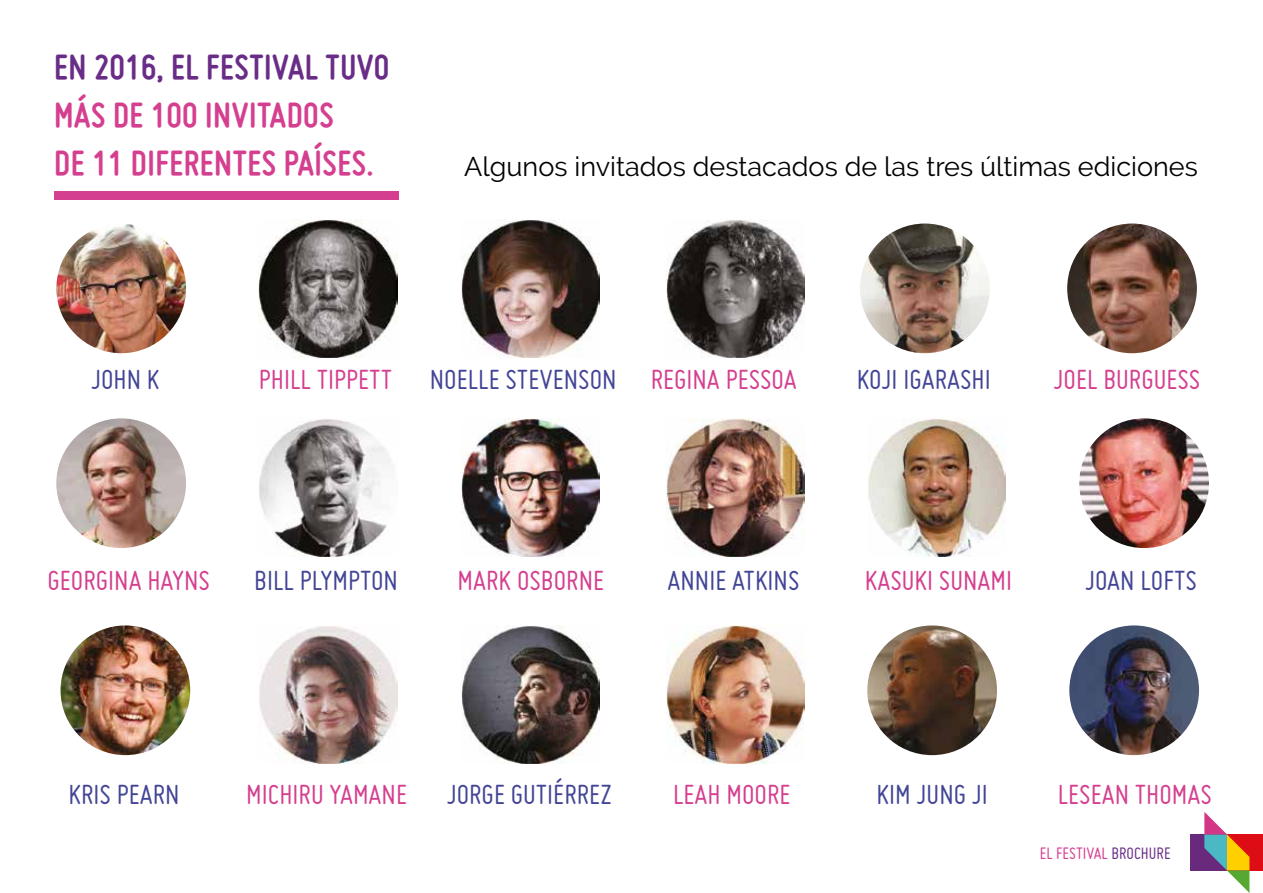
<style>
.page{position:relative;width:1263px;height:893px;background:#fff}
.page>*{position:absolute;margin:0;border:0;box-sizing:border-box;transform-origin:0 0}
.t1{font:700 37.5px/48px "Miso";letter-spacing:.015em;color:#d53f8f}
.t2{font:700 37.5px "Miso";letter-spacing:.015em;color:#692d87}
.t3{font:30px "Miso";color:#d53f8f}
.t4{font:30px "Miso";color:#434596}
.t5{font:27px "Raleway";color:#000}
.t6{font:18px "Miso";color:#d53f8f}
.s1{color:#692d87}
</style>
<div class="page">
<div style="left:1191px;top:834px;width:36px;height:36px;background:#69297d"></div>
<div style="left:1227px;top:834px;width:36px;height:36px;background:#dc0d15"></div>
<svg style="left:1204px;top:812px;width:45px;height:81px"></svg>
<img style="left:259px;top:219px;width:138px;height:138px">
<img style="left:259px;top:419px;width:132px;height:137px">
<img style="left:259px;top:626px;width:138px;height:137px">
<img style="left:666px;top:418px;width:139px;height:138px">
<img style="left:666px;top:219px;width:139px;height:138px">
<img style="left:666px;top:625px;width:139px;height:138px">
<img style="left:462px;top:219px;width:138px;height:138px">
<img style="left:462px;top:418px;width:138px;height:138px">
<img style="left:462px;top:625px;width:138px;height:138px">
<div style="left:54px;top:191px;width:345px;height:9px;background:#d53f8f"></div>
<img style="left:867px;top:418px;width:138px;height:138px">
<img style="left:1079px;top:418px;width:130px;height:130px;border-radius:65px">
<img style="left:1069px;top:625px;width:130px;height:130px;border-radius:65px">
<img style="left:867px;top:625px;width:130px;height:130px;border-radius:65px">
<img style="left:1067px;top:224px;width:130px;height:129px;border-radius:65px">
<img style="left:860px;top:224px;width:130px;height:129px;border-radius:65px">
<img style="left:61px;top:625px;width:129px;height:130px;border-radius:65px">
<img style="left:56px;top:418px;width:130px;height:130px;border-radius:65px">
<img style="left:56px;top:224px;width:130px;height:129px;border-radius:65px">
<p class="t2" style="left:54px;top:46px;width:337px">EN 2016, EL FESTIVAL TUVO</p>
<p class="t1" style="left:54px;top:91px;width:321px">MÁS DE 100 INVITADOS<br>DE 11 DIFERENTES PAÍSES.</p>
<p class="t5" style="left:464px;top:151px;width:735px">Algunos invitados destacados de las tres últimas ediciones</p>
<p class="t4" style="left:91px;top:363px;width:70px">JOHN K</p>
<p class="t3" style="left:259px;top:363px;width:135px">PHILL TIPPETT</p>
<p class="t4" style="left:430px;top:363px;width:188px">NOELLE STEVENSON</p>
<p class="t3" style="left:651px;top:363px;width:148px">REGINA PESSOA</p>
<p class="t4" style="left:857px;top:363px;width:135px">KOJI IGARASHI</p>
<p class="t3" style="left:1053px;top:363px;width:148px">JOEL BURGUESS</p>
<p class="t3" style="left:48px;top:563px;width:164px">GEORGINA HAYNS</p>
<p class="t4" style="left:254px;top:563px;width:145px">BILL PLYMPTON</p>
<p class="t3" style="left:458px;top:563px;width:148px">MARK OSBORNE</p>
<p class="t4" style="left:667px;top:563px;width:133px">ANNIE ATKINS</p>
<p class="t3" style="left:865px;top:563px;width:149px">KASUKI SUNAMI</p>
<p class="t4" style="left:1085px;top:563px;width:113px">JOAN LOFTS</p>
<p class="t4" style="left:68px;top:778px;width:113px">KRIS PEARN</p>
<p class="t3" style="left:246px;top:778px;width:162px">MICHIRU YAMANE</p>
<p class="t4" style="left:447px;top:778px;width:167px">JORGE GUTIÉRREZ</p>
<p class="t3" style="left:673px;top:778px;width:119px">LEAH MOORE</p>
<p class="t4" style="left:877px;top:778px;width:113px">KIM JUNG JI</p>
<p class="t3" style="left:1058px;top:778px;width:156px">LESEAN THOMAS</p>
<p class="t6" style="left:1040px;top:844px;width:132px">EL FESTIVAL <span class="s1">BROCHURE</span></p>
</div>
